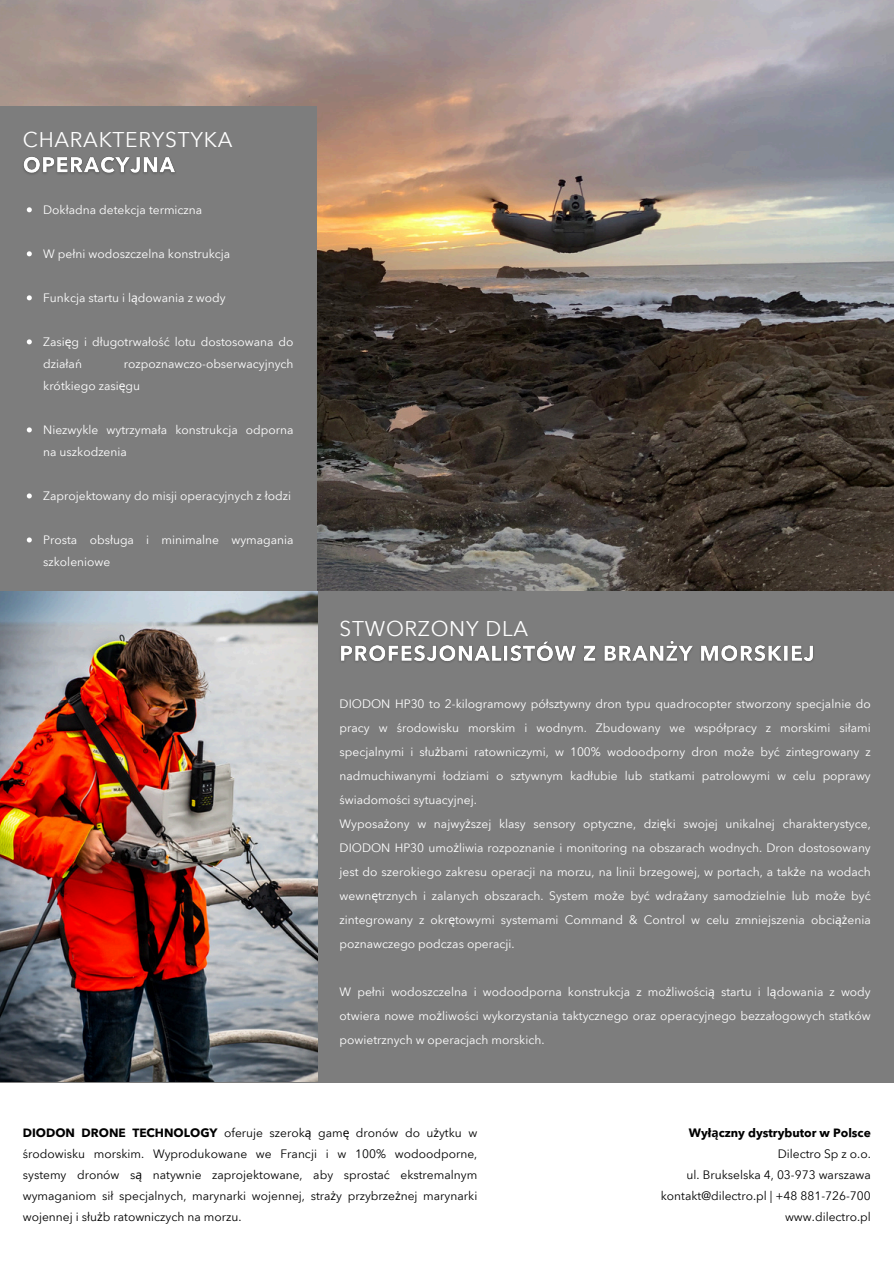
<style>
.page{position:relative;width:894px;height:1264px;background:#fff}
.page>*{position:absolute;margin:0;border:0;box-sizing:border-box;transform-origin:0 0}
.t1{font:21px "Avenir Next Thai Modern";letter-spacing:.035em;color:#fff}
.t2{font:12px/24px "Avenir Next Thai Modern";color:#fff}
.t3{font:12px/21px "Avenir Next Thai Modern";color:#000;text-align:justify}
.t4{font:700 12px "Avenir Next Thai Modern";color:#000}
.s1{font-family:"Noto Sans"}
.s2{font-weight:700}
</style>
<div class="page">
<div style="left:0;top:591px;width:893px;height:491px;background:#7d7d7d"></div>
<img style="left:0;top:591px;width:317px;height:490px">
<img style="left:0;top:0;width:893px;height:591px">
<div style="left:0;top:106px;width:317px;height:484px;background:#7d7d7d"></div>
<img style="left:23px;top:156px;width:153px;height:19px">
<svg style="left:27px;top:207px;width:5px;height:5px"></svg>
<svg style="left:27px;top:251px;width:5px;height:5px"></svg>
<svg style="left:27px;top:295px;width:5px;height:5px"></svg>
<svg style="left:27px;top:339px;width:5px;height:5px"></svg>
<svg style="left:27px;top:427px;width:5px;height:5px"></svg>
<svg style="left:27px;top:493px;width:5px;height:5px"></svg>
<svg style="left:27px;top:537px;width:5px;height:5px"></svg>
<img style="left:340px;top:641px;width:474px;height:22px">
<p class="t1" style="left:23px;top:124px;width:211px">CHARAKTERYSTYKA</p>
<p class="t2" style="left:43px;top:197px;width:160px">Dokładna detekcja termiczna</p>
<h2 class="t2" style="left:43px;top:241px;width:188px">W pełni wodoszczelna konstrukcja</h2>
<p class="t2" style="left:43px;top:285px;width:184px">Funkcja startu i l<span class="s1">ą</span>dowania z wody</p>
<p class="t2" style="left:43px;top:330px;width:252px;line-height:22px">Zasi<span class="s1">ę</span>g i długotrwałość lotu dostosowana do działań</p>
<p class="t2" style="left:43px;top:352px;width:252px;line-height:22px;text-indent:81px">rozpoznawczo-obserwacyjnych krótkiego zasi<span class="s1">ę</span>gu</p>
<p class="t2" style="left:43px;top:418px;width:252px;line-height:22px">Niezwykle wytrzymała konstrukcja odporna na uszkodzenia</p>
<p class="t2" style="left:43px;top:483px;width:249px">Zaprojektowany do misji operacyjnych z łodzi</p>
<p class="t2" style="left:43px;top:528px;width:252px;line-height:22px">Prosta obsługa i minimalne wymagania szkoleniowe</p>
<p class="t1" style="left:339px;top:612px;width:190px">STWORZONY DLA</p>
<p class="t2" style="left:339px;top:691px;width:532px;text-align:justify">DIODON HP30 to 2-kilogramowy półsztywny dron typu quadrocopter stworzony specjalnie do pracy w środowisku morskim i wodnym. Zbudowany we współpracy z morskimi siłami specjalnymi i słu<span class="s1">ż</span>bami ratowniczymi, w 100% wodoodporny dron mo<span class="s1">ż</span>e być zintegrowany z nadmuchiwanymi łodziami o sztywnym kadłubie lub statkami patrolowymi w celu poprawy świadomości sytuacyjnej.</p>
<p class="t2" style="left:339px;top:811px;width:532px;text-align:justify">Wyposa<span class="s1">ż</span>ony w najwy<span class="s1">ż</span>szej klasy sensory optyczne, dzi<span class="s1">ę</span>ki swojej unikalnej charakterystyce, DIODON HP30 umo<span class="s1">ż</span>liwia rozpoznanie i monitoring na obszarach wodnych. Dron dostosowany jest do szerokiego zakresu operacji na morzu, na linii brzegowej, w portach, a tak<span class="s1">ż</span>e na wodach wewn<span class="s1">ę</span>trznych i zalanych obszarach. System mo<span class="s1">ż</span>e być wdra<span class="s1">ż</span>any samodzielnie lub mo<span class="s1">ż</span>e być zintegrowany z okr<span class="s1">ę</span>towymi systemami Command &amp; Control w celu zmniejszenia obci<span class="s1">ąż</span>enia poznawczego podczas operacji.</p>
<p class="t2" style="left:339px;top:979px;width:532px;text-align:justify">W pełni wodoszczelna i wodoodporna konstrukcja z mo<span class="s1">ż</span>liwości<span class="s1">ą</span> startu i l<span class="s1">ą</span>dowania z wody otwiera nowe mo<span class="s1">ż</span>liwości wykorzystania taktycznego oraz operacyjnego bezzałogowych statków powietrznych w operacjach morskich.</p>
<p class="t3" style="left:23px;top:1121px;width:456px"><span class="s2">DIODON DRONE TECHNOLOGY</span> oferuje szerok<span class="s1">ą</span> gam<span class="s1">ę</span> dronów do u<span class="s1">ż</span>ytku w środowisku morskim. Wyprodukowane we Francji i w 100% wodoodporne, systemy dronów s<span class="s1">ą</span> natywnie zaprojektowane, aby sprostać ekstremalnym wymaganiom sił specjalnych, marynarki wojennej, stra<span class="s1">ż</span>y przybrze<span class="s1">ż</span>nej marynarki wojennej i słu<span class="s1">ż</span>b ratowniczych na morzu.</p>
<h2 class="t4" style="left:688px;top:1122px;width:183px">Wył<span class="s1">ą</span>czny dystrybutor w Polsce</h2>
<p class="t3" style="left:777px;top:1142px;width:95px">Dilectro Sp z o.o.</p>
<p class="t3" style="left:686px;top:1163px;width:186px">ul. Brukselska 4, 03-973 warszawa</p>
<p class="t3" style="left:660px;top:1184px;width:211px">kontakt@dilectro.pl | +48 881-726-700</p>
<p class="t3" style="left:784px;top:1205px;width:87px">www.dilectro.pl</p>
</div>
